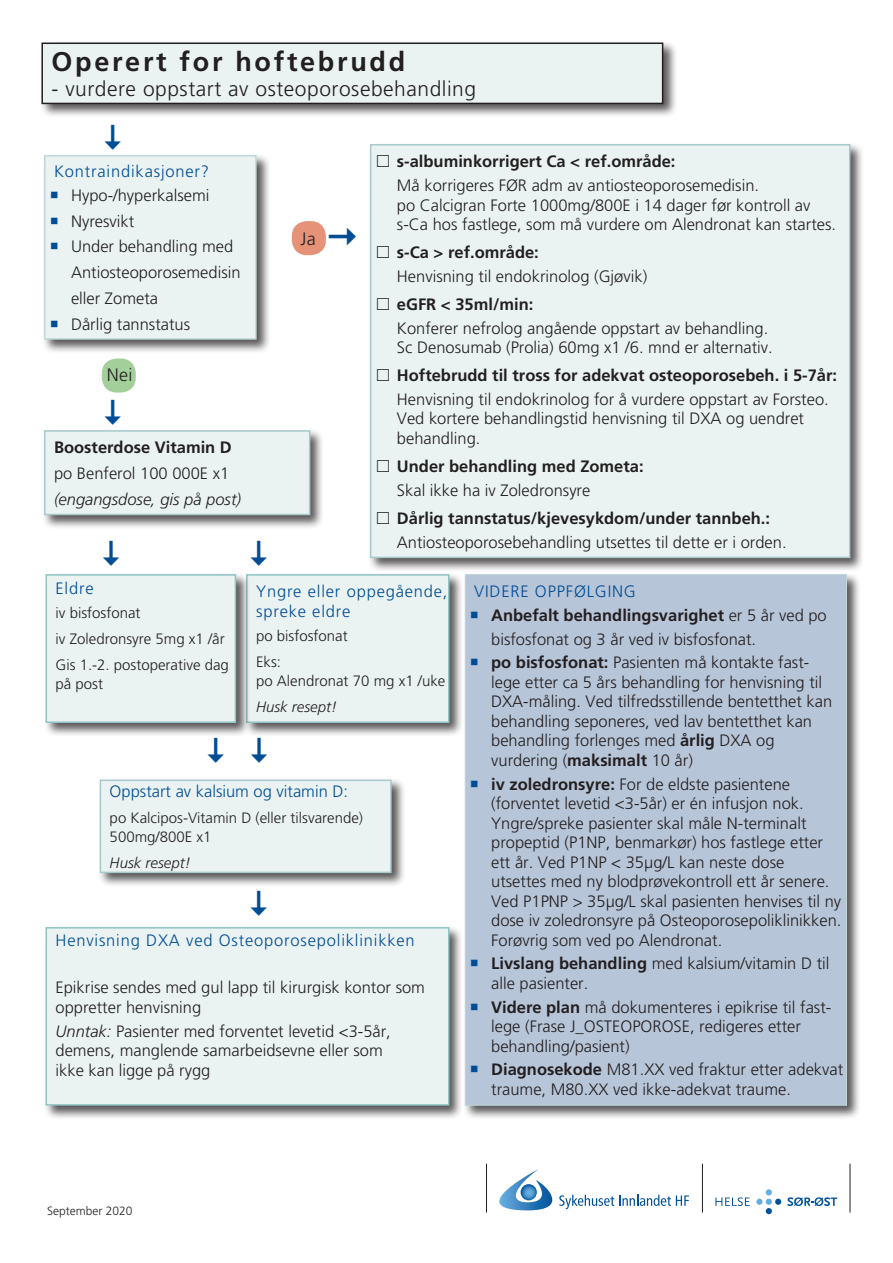
<style>
.page{position:relative;width:893px;height:1263px;background:#fff}
.page>*{position:absolute;margin:0;border:0;box-sizing:border-box;transform-origin:0 0}
.Tittel{font:700 27px "Frutiger LT Std";letter-spacing:.1em;color:#231f20}
.Tittel-2{font:300 21px "Frutiger LT Std";letter-spacing:.025em;color:#231f20}
.Tittel-3{font:300 18px "Frutiger LT Std";color:#231f20}
.Brødtekst{font:300 16.5px/19.5px "Frutiger LT Std";color:#231f20}
.Brødtekst-2{font:700 16.5px "Frutiger LT Std";color:#231f20}
.Stikktittel{font:300 16.5px/19.5px "Frutiger LT Std";letter-spacing:.05em;color:#014d95}
.Brødtekst-3{font:300 16.5px "Frutiger LT Std";color:#014d95}
.Brødtekst-4{font:italic 300 16.5px "Frutiger LT Std";color:#231f20}
.Brødtekst-5{font:300 15px/19.5px "Frutiger LT Std";color:#231f20}
.Brødtekst-6{font:italic 300 15px "Frutiger LT Std";color:#231f20}
.Brødtekst-7{font:300 12px "Frutiger LT Std";color:#231f20}
.s1{color:#014d95}
.s2{font-weight:300}
.s3{font-weight:700}
.s4{font-style:italic}
</style>
<div class="page">
<svg style="left:499px;top:1169px;width:190px;height:42px"></svg>
<hr style="left:486px;top:1164px;width:1px;height:48px;background:#231f20">
<hr style="left:702px;top:1164px;width:1px;height:48px;background:#231f20">
<hr style="left:849px;top:1164px;width:1px;height:48px;background:#231f20">
<svg style="left:756px;top:1189px;width:25px;height:25px"></svg>
<svg style="left:715px;top:1197px;width:35px;height:9px"></svg>
<svg style="left:787px;top:1197px;width:50px;height:9px"></svg>
<div style="left:42px;top:153px;width:229px;height:201px;background:#231f20;opacity:.75"></div>
<div style="left:45px;top:156px;width:211px;height:183px;background:#eaf3f2"></div>
<div style="left:44px;top:155px;width:213px;height:185px;border:2px solid #c1d8d8"></div>
<div style="left:42px;top:428px;width:283px;height:101px;background:#231f20;opacity:.75"></div>
<div style="left:45px;top:431px;width:265px;height:83px;background:#eaf3f2"></div>
<div style="left:44px;top:430px;width:266px;height:85px;border:2px solid #a6cacc"></div>
<div style="left:368px;top:142px;width:497px;height:430px;background:#231f20;opacity:.75"></div>
<div style="left:371px;top:145px;width:479px;height:412px;background:#eaf3f2"></div>
<div style="left:370px;top:144px;width:480px;height:414px;border:2px solid #a6cacc"></div>
<div style="left:244px;top:572px;width:219px;height:165px;background:#231f20;opacity:.75"></div>
<div style="left:247px;top:575px;width:202px;height:147px;background:#eaf3f2"></div>
<div style="left:246px;top:574px;width:203px;height:149px;border:2px solid #8fc3c4"></div>
<div style="left:44px;top:572px;width:206px;height:165px;background:#231f20;opacity:.75"></div>
<div style="left:46px;top:575px;width:189px;height:147px;background:#eaf3f2"></div>
<div style="left:46px;top:574px;width:190px;height:149px;border:2px solid #8fc3c4"></div>
<div style="left:98px;top:777px;width:308px;height:110px;background:#231f20;opacity:.75"></div>
<div style="left:100px;top:780px;width:291px;height:92px;background:#eaf3f2"></div>
<div style="left:100px;top:779px;width:292px;height:94px;border:2px solid #a6cacc"></div>
<div style="left:463px;top:572px;width:398px;height:548px;background:#231f20;opacity:.75"></div>
<div style="left:465px;top:574px;width:381px;height:531px;background:#b7c5d8"></div>
<div style="left:44px;top:925px;width:420px;height:195px;background:#231f20;opacity:.75"></div>
<div style="left:46px;top:928px;width:403px;height:177px;background:#eaf3f2"></div>
<div style="left:46px;top:927px;width:403px;height:179px;border:2px solid #8fc3c4"></div>
<div style="left:40px;top:40px;width:637px;height:79px;background:#231f20;opacity:.75"></div>
<div style="left:42px;top:43px;width:621px;height:60px;background:#eaf3f2"></div>
<div style="left:41px;top:43px;width:622px;height:61px;border:2px solid #231f20"></div>
<div style="left:102px;top:358px;width:34px;height:35px;background:#a3cf9a;border-radius:15px"></div>
<div style="left:292px;top:221px;width:34px;height:34px;background:#e59279;border-radius:15px"></div>
<p class="Tittel" style="left:51px;top:46px;width:355px">Operert for hoftebrudd</p>
<p class="Tittel-2" style="left:51px;top:77px;width:426px">- vurdere oppstart av osteoporosebehandling</p>
<p class="Brødtekst-2" style="left:397px;top:152px;width:280px">s-albuminkorrigert Ca &lt; ref.område:</p>
<p class="Brødtekst" style="left:397px;top:176px;width:441px">Må korrigeres FØR adm av antiosteoporosemedisin.<br>po Calcigran Forte 1000mg/800E i 14 dager før kontroll av s-Ca hos fastlege, som må vurdere om Alendronat kan startes.</p>
<p class="Brødtekst-2" style="left:397px;top:243px;width:143px">s-Ca &gt; ref.område:</p>
<p class="Brødtekst" style="left:397px;top:267px;width:252px">Henvisning til endokrinolog (Gjøvik)</p>
<p class="Brødtekst-2" style="left:397px;top:294px;width:138px">eGFR &lt; 35ml/min:</p>
<p class="Brødtekst" style="left:397px;top:318px;width:377px">Konferer nefrolog angående oppstart av behandling.<br>Sc Denosumab (Prolia) 60mg x1 /6. mnd er alternativ.</p>
<p class="Brødtekst-2" style="left:397px;top:366px;width:442px">Hoftebrudd til tross for adekvat osteoporosebeh. i 5-7år:</p>
<p class="Brødtekst" style="left:397px;top:390px;width:433px">Henvisning til endokrinolog for å vurdere oppstart av Forsteo.<br>Ved kortere behandlingstid henvisning til DXA og uendret behandling.</p>
<p class="Brødtekst-2" style="left:397px;top:456px;width:248px">Under behandling med Zometa:</p>
<p class="Brødtekst" style="left:397px;top:480px;width:195px">Skal ikke ha iv Zoledronsyre</p>
<p class="Brødtekst-2" style="left:397px;top:508px;width:375px">Dårlig tannstatus/kjevesykdom/under tannbeh.:</p>
<p class="Brødtekst" style="left:397px;top:532px;width:391px">Antiosteoporosebehandling utsettes til dette er i orden.</p>
<p class="Stikktittel" style="left:256px;top:582px;width:193px">Yngre eller oppegående, spreke eldre</p>
<p class="Brødtekst-5" style="left:256px;top:626px;width:93px">po bisfosfonat</p>
<p class="Brødtekst-5" style="left:256px;top:652px;width:191px">Eks:<br>po Alendronat 70 mg x1 /uke</p>
<p class="Brødtekst-6" style="left:256px;top:698px;width:82px">Husk resept!</p>
<p class="Stikktittel" style="left:54px;top:162px;width:157px">Kontraindikasjoner?</p>
<p class="Brødtekst" style="left:50px;top:186px;width:161px"><span class="s1">○</span> Hypo-/hyperkalsemi</p>
<p class="Brødtekst" style="left:50px;top:211px;width:86px"><span class="s1">○</span> Nyresvikt</p>
<p class="Brødtekst" style="left:50px;top:237px;width:185px"><span class="s1">○</span> Under behandling med</p>
<p class="Brødtekst" style="left:71px;top:263px;width:171px">Antiosteoporosemedisin</p>
<p class="Brødtekst" style="left:71px;top:289px;width:89px">eller Zometa</p>
<p class="Brødtekst" style="left:50px;top:315px;width:142px"><span class="s1">○</span> Dårlig tannstatus</p>
<p class="Tittel-3" style="left:300px;top:228px;width:17px">Ja</p>
<p class="Tittel-3" style="left:107px;top:365px;width:27px">Nei</p>
<p class="Brødtekst-2" style="left:54px;top:438px;width:179px">Boosterdose Vitamin D</p>
<p class="Brødtekst" style="left:54px;top:464px;width:177px">po Benferol 100 000E x1</p>
<p class="Brødtekst-4" style="left:54px;top:490px;width:189px">(engangsdose, gis på post)</p>
<p class="Stikktittel" style="left:56px;top:579px;width:40px">Eldre</p>
<p class="Brødtekst-5" style="left:56px;top:603px;width:87px">iv bisfosfonat</p>
<p class="Brødtekst-5" style="left:56px;top:629px;width:171px">iv Zoledronsyre 5mg x1 /år</p>
<p class="Brødtekst-5" style="left:56px;top:655px;width:175px">Gis 1.-2. postoperative dag på post</p>
<p class="Stikktittel" style="left:474px;top:582px;width:163px">VIDERE OPPFØLGING</p>
<p class="Brødtekst-2" style="left:470px;top:605px;width:358px"><span class="s1">○</span> Anbefalt behandlingsvarighet <span class="s2">er 5 år ved po</span></p>
<p class="Brødtekst" style="left:491px;top:629px;width:266px">bisfosfonat og 3 år ved iv bisfosfonat.</p>
<p class="Brødtekst" style="left:491px;top:653px;width:343px;text-indent:-21px"><span class="s1">○</span> <span class="s3">po bisfosfonat:</span> Pasienten må kontakte fast&shy;lege etter ca 5 års behandling for henvisning til DXA-måling. Ved tilfredsstillende bentetthet kan behandling seponeres, ved lav bentetthet kan behandling forlenges med <span class="s3">årlig</span> DXA og vurdering (<span class="s3">maksimalt</span> 10 år)</p>
<p class="Brødtekst" style="left:491px;top:774px;width:352px;text-indent:-21px"><span class="s1">○</span> <span class="s3">iv zoledronsyre:</span> For de eldste pasientene (forventet levetid &lt;3-5år) er én infusjon nok.<br>Yngre/spreke pasienter skal måle N-terminalt propeptid (P1NP, benmarkør) hos fastlege etter ett år. Ved P1NP &lt; 35μg/L kan neste dose utsettes med ny blodprøvekontroll ett år senere.<br>Ved P1PNP &gt; 35μg/L skal pasienten henvises til ny dose iv zoledronsyre på Osteoporosepoliklinikken.<br>Forøvrig som ved po Alendronat.</p>
<p class="Brødtekst" style="left:491px;top:954px;width:340px;text-indent:-21px"><span class="s1">○</span> <span class="s3">Livslang behandling</span> med kalsium/vitamin D til alle pasienter.</p>
<p class="Brødtekst" style="left:491px;top:997px;width:342px;text-indent:-21px"><span class="s1">○</span> <span class="s3">Videre plan</span> må dokumenteres i epikrise til fast&shy;lege (Frase J_OSTEOPOROSE, redigeres etter behandling/pasient)</p>
<p class="Brødtekst" style="left:491px;top:1060px;width:354px;text-indent:-21px"><span class="s1">○</span> <span class="s3">Diagnosekode</span> M81.XX ved fraktur etter adekvat traume, M80.XX ved ikke-adekvat traume.</p>
<p class="Brødtekst-3" style="left:110px;top:782px;width:240px">Oppstart av kalsium og vitamin D:</p>
<p class="Brødtekst-5" style="left:110px;top:808px;width:255px">po Kalcipos-Vitamin D (eller tilsvarende)<br>500mg/800E x1</p>
<p class="Brødtekst-6" style="left:110px;top:854px;width:82px">Husk resept!</p>
<p class="Stikktittel" style="left:56px;top:930px;width:361px">Henvisning DXA ved Osteoporosepoliklinikken</p>
<p class="Brødtekst" style="left:56px;top:978px;width:371px">Epikrise sendes med gul lapp til kirurgisk kontor som oppretter henvisning</p>
<p class="Brødtekst" style="left:56px;top:1021px;width:337px"><span class="s4">Unntak:</span> Pasienter med forventet levetid &lt;3-5år, demens, manglende samarbeidsevne eller som ikke kan ligge på rygg</p>
<p class="Brødtekst-7" style="left:47px;top:1204px;width:87px">September 2020</p>
</div>
